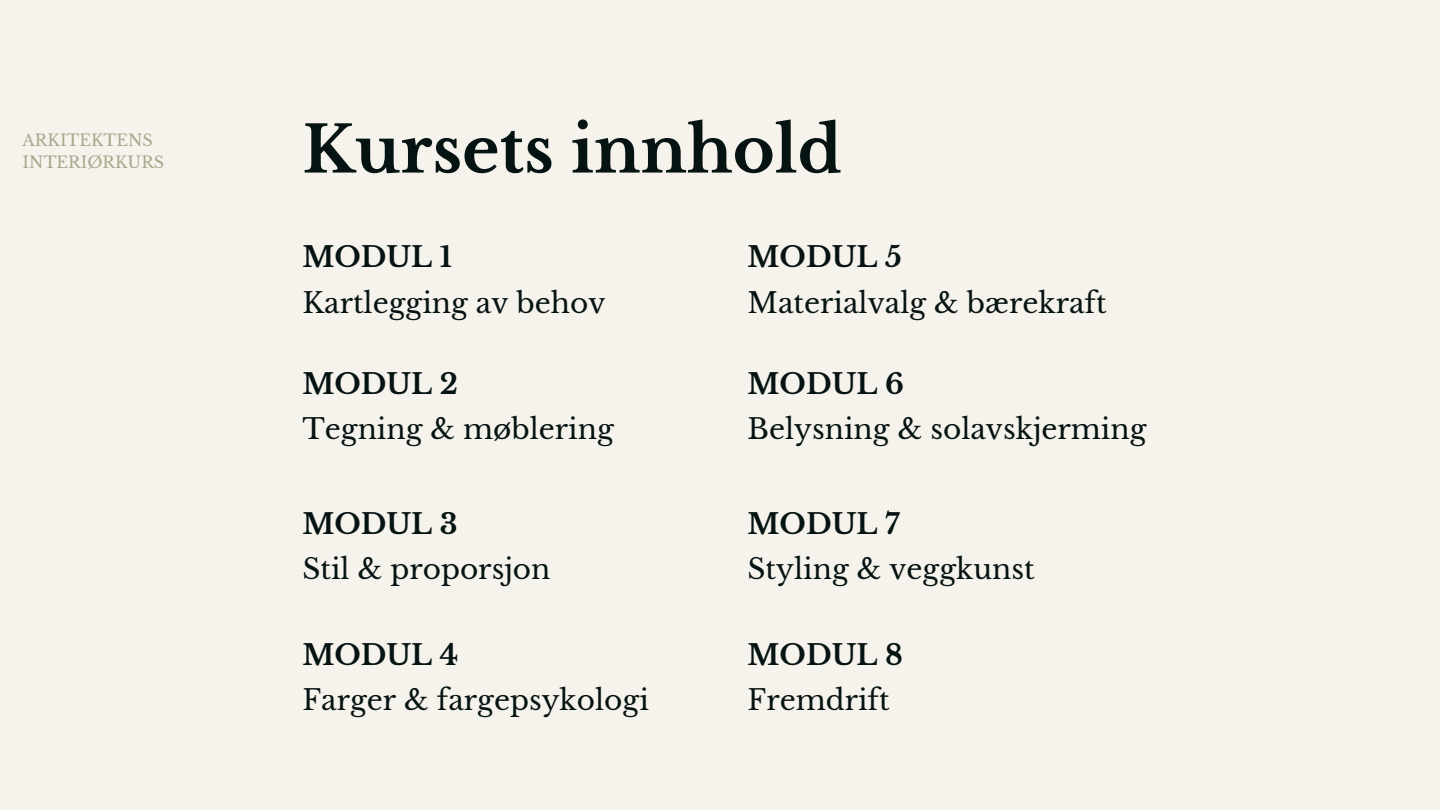
<style>
.page{position:relative;width:1440px;height:810px;background:#f5f3ec}
.page>*{position:absolute;margin:0;border:0;box-sizing:border-box;transform-origin:0 0}
.t1{font:700 64px "Libre Baskerville";color:#061313}
.t2{font:28px "Libre Baskerville";color:#061313}
.t3{font:700 28px "Libre Baskerville";color:#061313}
.t4{font:16px/21.8px "Libre Baskerville";color:#ada68e}
</style>
<div class="page">
<h2 class="t4" style="left:23px;top:129px;width:143px">ARKITEKTENS<br>INTERIØRKURS</h2>
<h3 class="t1" style="left:302px;top:110px;width:541px">Kursets innhold</h3>
<h3 class="t3" style="left:302px;top:240px;width:151px">MODUL 1</h3>
<h3 class="t3" style="left:748px;top:240px;width:156px">MODUL 5</h3>
<h2 class="t2" style="left:302px;top:285px;width:305px">Kartlegging av behov</h2>
<h2 class="t2" style="left:748px;top:285px;width:361px">Materialvalg &amp; bærekraft</h2>
<h1 class="t3" style="left:302px;top:367px;width:157px">MODUL 2</h1>
<h3 class="t3" style="left:748px;top:367px;width:158px">MODUL 6</h3>
<p class="t2" style="left:302px;top:411px;width:313px">Tegning &amp; møblering</p>
<h2 class="t2" style="left:748px;top:411px;width:400px">Belysning &amp; solavskjerming</h2>
<h3 class="t3" style="left:302px;top:507px;width:157px">MODUL 3</h3>
<h3 class="t3" style="left:748px;top:507px;width:153px">MODUL 7</h3>
<h2 class="t2" style="left:302px;top:552px;width:250px">Stil &amp; proporsjon</h2>
<h2 class="t2" style="left:748px;top:552px;width:289px">Styling &amp; veggkunst</h2>
<h2 class="t3" style="left:302px;top:638px;width:157px">MODUL 4</h2>
<h3 class="t2" style="left:302px;top:683px;width:348px">Farger &amp; fargepsykologi</h3>
<h2 class="t3" style="left:748px;top:638px;width:157px">MODUL 8</h2>
<h3 class="t2" style="left:748px;top:683px;width:144px">Fremdrift</h3>
</div>
